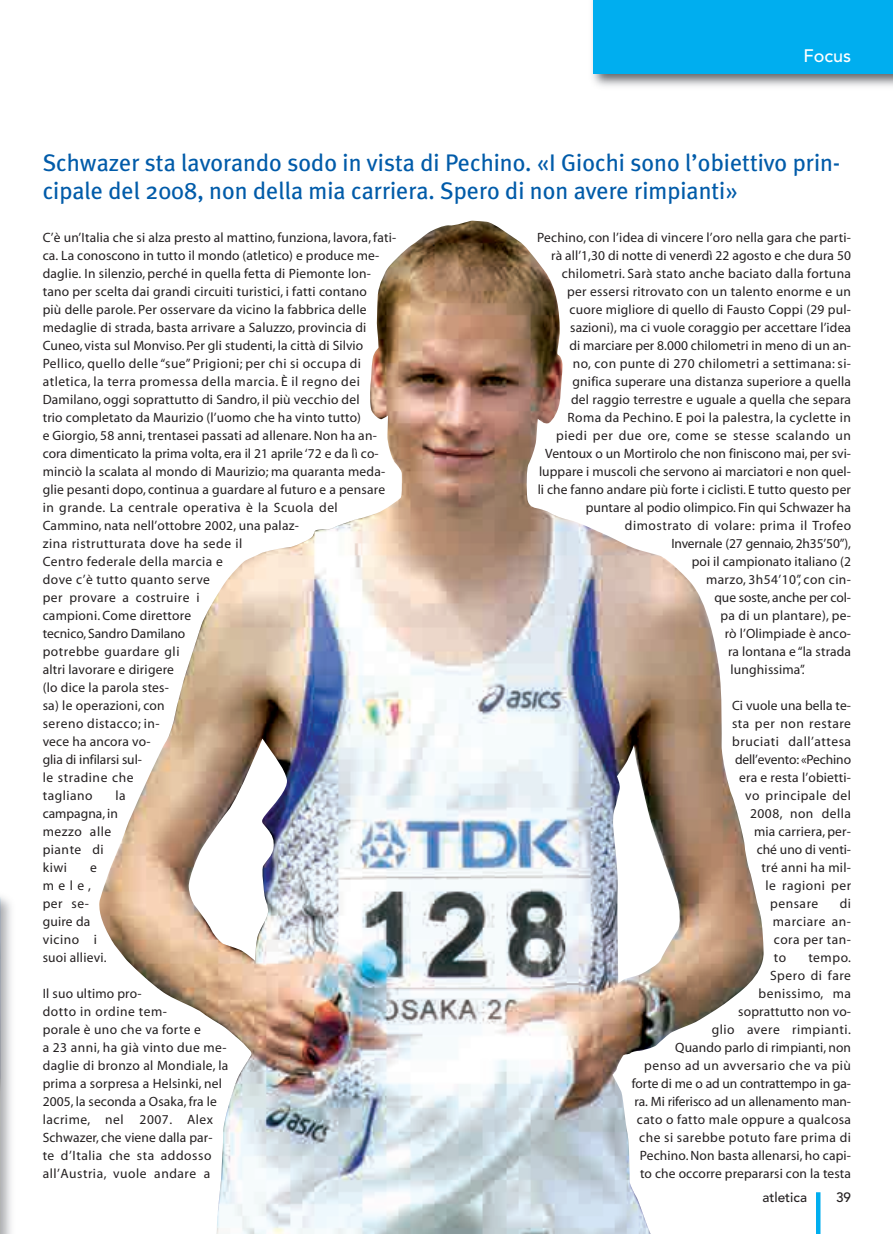
<style>
.page{position:relative;width:893px;height:1234px;background:#fff}
.page>*{position:absolute;margin:0;border:0;box-sizing:border-box;transform-origin:0 0}
.t1{font:24px/28.8px "Meta Plus";color:#015ba9}
.t2{font:500 18px "Avenir";color:#fff}
.t3{font:13.5px/18px "Myriad";letter-spacing:.015em;color:#231f20}
.t4{font:13.5px/18px "Myriad";letter-spacing:.04em;color:#231f20}
.t5{font:13.5px "Myriad";letter-spacing:-.01em;color:#231f20}
.t6{font:13.5px "Myriad";letter-spacing:-.005em;color:#231f20}
.t7{font:500 13.5px "Avenir";color:#231f20}
</style>
<div class="page">
<img style="left:0;top:896px;width:11px;height:337px">
<div style="left:815px;top:1192px;width:5px;height:41px;background:#00aeef"></div>
<img style="left:592px;top:1px;width:300px;height:86px">
<div style="left:593px;top:0;width:299px;height:74px;background:#00aeef"></div>
<img style="left:99px;top:220px;width:665px;height:1013px">
<h2 class="t2" style="left:803px;top:48px;width:49px">Focus</h2>
<h1 class="t1" style="left:43px;top:149px;width:799px">Schwazer sta lavorando sodo in vista di Pechino. «I Giochi sono l’obiettivo prin&shy;cipale del 2008, non della mia carriera. Spero di non avere rimpianti»</h1>
<p class="t3" style="left:43px;top:229px;width:355px">C’è un’Italia che si alza presto al mattino, funziona, lavora, fati&shy;ca. La conoscono in tutto il mondo (atletico) e produce me&shy;daglie. In silenzio, perché in quella fetta di Piemonte lon&shy;tano per scelta dai grandi circuiti turistici, i fatti contano<br>più delle parole. Per osservare da vicino la fabbrica delle medaglie di strada, basta arrivare a Saluzzo, provincia di Cuneo, vista sul Monviso. Per gli studenti, la città di Silvio Pellico, quello delle “sue” Prigioni; per chi si occupa di atletica, la terra promessa della marcia. È il regno dei Damilano, oggi soprattutto di Sandro, il più vecchio del<br>trio completato da Maurizio (l’uomo che ha vinto tutto)<br>e Giorgio, 58 anni, trentasei passati ad allenare. Non ha an&shy;cora dimenticato la prima volta, era il 21 aprile ‘72 e da lì co&shy;minciò la scalata al mondo di Maurizio; ma quaranta meda&shy;glie pesanti dopo, continua a guardare al futuro e a pensare in grande. La centrale operativa è la Scuola del Cammino, nata nell’ottobre 2002, una palaz-<br>zina ristrutturata dove ha sede il<br>Centro federale della marcia e<br>dove c’è tutto quanto serve<br>per provare a costruire i<br>campioni. Come direttore<br>tecnico, Sandro Damilano<br>potrebbe guardare gli<br>altri lavorare e dirigere<br>(lo dice la parola stes-<br>sa) le operazioni, con<br>sereno distacco; in-<br>vece ha ancora vo-<br>glia di infilarsi sul-<br>le stradine che<br>tagliano</p>
<p class="t4" style="left:43px;top:787px;width:84px;text-indent:73px">la campagna, in mezzo alle piante di kiwi</p>
<p class="t3" style="left:43px;top:859px;width:65px;text-indent:47px">e mele, per se&shy;guire da vicino i suoi allievi.</p>
<p class="t3" style="left:43px;top:985px;width:187px">Il suo ultimo pro-<br>dotto in ordine tem-<br>porale è uno che va forte e<br>a 23 anni, ha già vinto due me&shy;daglie di bronzo al Mondiale, la prima a sorpresa a Helsinki, nel<br>2005, la seconda a Osaka, fra le lacrime, nel 2007. Alex<br>Schwazer, che viene dalla par-<br>te d’Italia che sta addosso all’Austria, vuole andare a</p>
<p class="t3" style="left:537px;top:229px;width:315px">Pechino, con l’idea di vincere l’oro nella gara che parti-</p>
<p class="t3" style="left:551px;top:247px;width:301px">rà all’1,30 di notte di venerdì 22 agosto e che dura 50</p>
<p class="t3" style="left:561px;top:265px;width:291px">chilometri. Sarà stato anche baciato dalla fortuna</p>
<p class="t3" style="left:567px;top:283px;width:285px">per essersi ritrovato con un talento enorme e un</p>
<p class="t3" style="left:569px;top:301px;width:283px">cuore migliore di quello di Fausto Coppi (29 pul-</p>
<p class="t3" style="left:570px;top:319px;width:282px">sazioni), ma ci vuole coraggio per accettare l’idea</p>
<p class="t3" style="left:569px;top:337px;width:283px">di marciare per 8.000 chilometri in meno di un an-</p>
<p class="t3" style="left:573px;top:355px;width:279px">no, con punte di 270 chilometri a settimana: si-</p>
<p class="t3" style="left:572px;top:373px;width:280px">gnifica superare una distanza superiore a quella</p>
<p class="t3" style="left:571px;top:391px;width:281px">del raggio terrestre e uguale a quella che separa</p>
<p class="t3" style="left:567px;top:409px;width:285px">Roma da Pechino. E poi la palestra, la cyclette in</p>
<p class="t4" style="left:556px;top:427px;width:296px">piedi per due ore, come se stesse scalando un</p>
<p class="t3" style="left:545px;top:445px;width:307px">Ventoux o un Mortirolo che non finiscono mai, per svi-</p>
<p class="t3" style="left:539px;top:463px;width:313px">luppare i muscoli che servono ai marciatori e non quel-</p>
<p class="t3" style="left:537px;top:481px;width:315px">li che fanno andare più forte i ciclisti. E tutto questo per</p>
<p class="t3" style="left:585px;top:499px;width:267px">puntare al podio olimpico. Fin qui Schwazer ha</p>
<p class="t4" style="left:625px;top:517px;width:227px">dimostrato di volare: prima il Trofeo</p>
<p class="t5" style="left:671px;top:538px;width:181px">Invernale (27 gennaio, 2h35’50”),</p>
<p class="t3" style="left:691px;top:553px;width:161px">poi il campionato italiano (2</p>
<p class="t3" style="left:706px;top:571px;width:146px">marzo, 3h54’10”, con cin-</p>
<p class="t6" style="left:714px;top:592px;width:138px">que soste, anche per col-</p>
<p class="t3" style="left:720px;top:607px;width:132px">pa di un plantare), pe-</p>
<p class="t3" style="left:724px;top:625px;width:128px">rò l’Olimpiade è anco-</p>
<p class="t3" style="left:728px;top:643px;width:124px">ra lontana e “la strada</p>
<p class="t3" style="left:730px;top:661px;width:76px">lunghissima”.</p>
<p class="t3" style="left:732px;top:697px;width:120px">Ci vuole una bella te-</p>
<p class="t4" style="left:732px;top:715px;width:120px">sta per non restare</p>
<p class="t4" style="left:732px;top:733px;width:120px">bruciati dall’attesa</p>
<p class="t5" style="left:735px;top:754px;width:117px">dell’evento: «Pechino</p>
<p class="t3" style="left:739px;top:769px;width:113px">era e resta l’obietti-</p>
<p class="t4" style="left:745px;top:787px;width:107px">vo principale del</p>
<p class="t4" style="left:750px;top:805px;width:102px">2008, non della</p>
<p class="t3" style="left:754px;top:823px;width:98px">mia carriera, per-</p>
<p class="t3" style="left:756px;top:841px;width:96px">ché uno di venti-</p>
<p class="t3" style="left:761px;top:859px;width:91px">tré anni ha mil-</p>
<p class="t4" style="left:765px;top:877px;width:87px">le ragioni per</p>
<p class="t4" style="left:770px;top:895px;width:50px">pensare</p>
<p class="t3" style="left:772px;top:895px;width:80px;text-align:justify;text-indent:67px">di marciare an&shy;cora per tan&shy;to</p>
<p class="t3" style="left:631px;top:949px;width:221px;text-align:right">tempo.<br>Spero di fare<br>benissimo, ma<br>soprattutto non vo-<br>glio avere rimpianti.<br>Quando parlo di rimpianti, non<br>penso ad un avversario che va più forte di me o ad un contrattempo in ga&shy;ra. Mi riferisco ad un allenamento man&shy;cato o fatto male oppure a qualcosa che si sarebbe potuto fare prima di<br>Pechino. Non basta allenarsi, ho capi&shy;to che occorre prepararsi con la testa</p>
<p class="t7" style="left:762px;top:1192px;width:46px">atletica</p>
<p class="t7" style="left:836px;top:1192px;width:17px">39</p>
</div>
